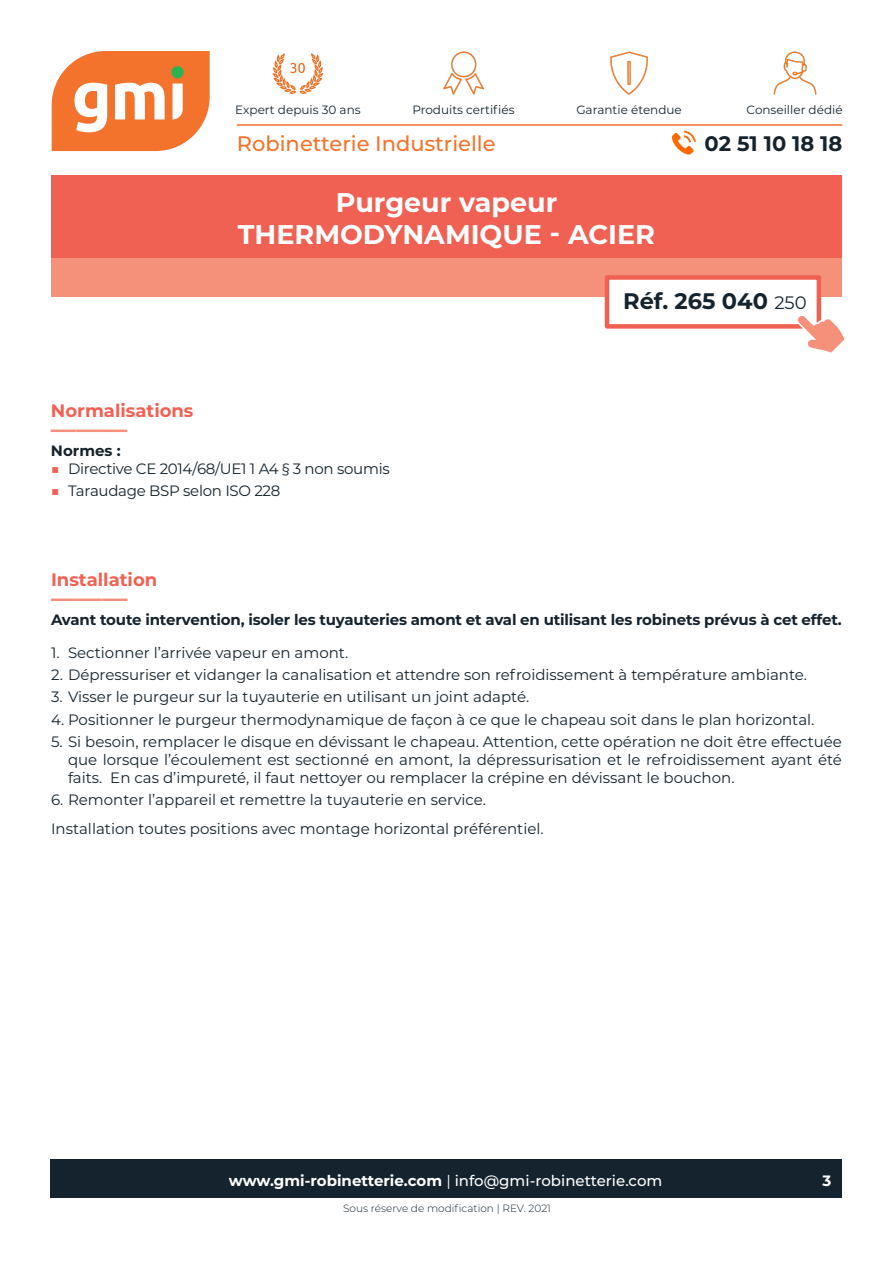
<style>
.page{position:relative;width:893px;height:1263px;background:#fff}
.page>*{position:absolute;margin:0;border:0;box-sizing:border-box;transform-origin:0 0}
.TITRE_Fiche_produit{font:700 27px "Montserrat";color:#fff}
.SOULIGNEMENT_SOUS-TI{font:700 25.5px "Montserrat";color:#f5907b}
.RÉFÉRENCE{font:700 22.5px "Montserrat";color:#14232d}
.t1{font:500 21px "Montserrat";color:#f3732c}
.t2{font:700 21px "Montserrat";color:#14232d}
.SOUS-TITRE{font:700 18px "Montserrat";color:#f16153}
.TEXTE{font:15px/18px "Montserrat";color:#14232d;text-align:justify}
.TEXTE-2{font:700 15px "Montserrat";letter-spacing:-.01em;color:#14232d}
.TEXTE-3{font:15px "Montserrat";letter-spacing:-.02em;color:#14232d}
.t3{font:500 15px "Montserrat";color:#fff}
.t4{font:700 15px "Montserrat";color:#fff}
.t5{font:12px "Montserrat";color:#14232d}
.NOTE_BAS_DE_PAGE{font:300 10.5px "Montserrat";color:#14232d}
.s1{font-weight:500;color:#f16153}
.s2{font-weight:400;font-size:18px}
.s3{font-weight:700}
.s4{font-weight:400}
</style>
<div class="page">
<div style="left:52px;top:175px;width:790px;height:83px;background:#f16153"></div>
<div style="left:52px;top:258px;width:790px;height:39px;background:#f5907b"></div>
<div style="left:605px;top:275px;width:216px;height:54px;background:#fff;border:4px solid #f16153"></div>
<div style="left:50px;top:1160px;width:792px;height:38px;background:#14232d"></div>
<svg style="left:52px;top:51px;width:158px;height:100px"></svg>
<hr style="left:237px;top:124px;width:605px;height:2px;background:#f3732c">
<img style="left:443px;top:51px;width:41px;height:44px">
<img style="left:610px;top:51px;width:38px;height:44px">
<img style="left:773px;top:51px;width:44px;height:44px">
<svg style="left:672px;top:131px;width:24px;height:24px"></svg>
<svg style="left:795px;top:313px;width:50px;height:40px"></svg>
<img style="left:272px;top:53px;width:52px;height:41px">
<p class="t5" style="left:235px;top:101px;width:127px">Expert depuis 30 ans</p>
<p class="t5" style="left:412px;top:101px;width:104px">Produits certifiés</p>
<p class="t5" style="left:576px;top:101px;width:107px">Garantie étendue</p>
<p class="t5" style="left:747px;top:101px;width:98px">Conseiller dédié</p>
<h3 class="t1" style="left:237px;top:129px;width:260px">Robinetterie Industrielle</h3>
<p class="TITRE_Fiche_produit" style="left:336px;top:183px;width:223px">Purgeur vapeur</p>
<p class="TITRE_Fiche_produit" style="left:238px;top:215px;width:419px">THERMODYNAMIQUE - ACIER</p>
<h3 class="t2" style="left:705px;top:129px;width:139px">02 51 10 18 18</h3>
<p class="SOUS-TITRE" style="left:51px;top:398px;width:144px">Normalisations</p>
<p class="SOULIGNEMENT_SOUS-TI" style="left:51px;top:410px;width:78px">――—</p>
<p class="TEXTE-2" style="left:51px;top:440px;width:71px">Normes :</p>
<p class="TEXTE-3" style="left:51px;top:458px;width:340px"><span class="s1">■</span> Directive CE 2014/68/UE1 1 A4 § 3 non soumis</p>
<p class="TEXTE-3" style="left:51px;top:481px;width:231px"><span class="s1">■</span> Taraudage BSP selon ISO 228</p>
<p class="RÉFÉRENCE" style="left:623px;top:285px;width:185px">Réf. 265 040 <span class="s2">250</span></p>
<p class="SOUS-TITRE" style="left:51px;top:566px;width:108px">Installation</p>
<p class="SOULIGNEMENT_SOUS-TI" style="left:51px;top:579px;width:78px">――—</p>
<p class="TEXTE-2" style="left:51px;top:609px;width:792px">Avant toute intervention, isoler les tuyauteries amont et aval en utilisant les robinets prévus à cet effet.</p>
<p class="TEXTE" style="left:51px;top:643px;width:299px">1. Sectionner l’arrivée vapeur en amont.</p>
<p class="TEXTE" style="left:51px;top:665px;width:758px">2. Dépressuriser et vidanger la canalisation et attendre son refroidissement à température ambiante.</p>
<p class="TEXTE" style="left:51px;top:688px;width:480px">3. Visser le purgeur sur la tuyauterie en utilisant un joint adapté.</p>
<p class="TEXTE" style="left:51px;top:710px;width:765px">4. Positionner le purgeur thermodynamique de façon à ce que le chapeau soit dans le plan horizontal.</p>
<p class="TEXTE" style="left:68px;top:732px;width:775px;text-indent:-17px">5. Si besoin, remplacer le disque en dévissant le chapeau. Attention, cette opération ne doit être effectuée que lorsque l’écoulement est sectionné en amont, la dépressurisation et le refroidissement ayant été faits. En cas d’impureté, il faut nettoyer ou remplacer la crépine en dévissant le bouchon.</p>
<p class="TEXTE" style="left:51px;top:790px;width:437px">6. Remonter l’appareil et remettre la tuyauterie en service.</p>
<p class="TEXTE" style="left:51px;top:819px;width:494px">Installation toutes positions avec montage horizontal préférentiel.</p>
<p class="t3" style="left:229px;top:1170px;width:435px"><span class="s3">www.gmi-robinetterie.com</span> <span class="s4">|</span> info@gmi-robinetterie.com</p>
<p class="t4" style="left:822px;top:1170px;width:10px">3</p>
<p class="NOTE_BAS_DE_PAGE" style="left:343px;top:1201px;width:209px">Sous réserve de modification | REV. 2021</p>
</div>
